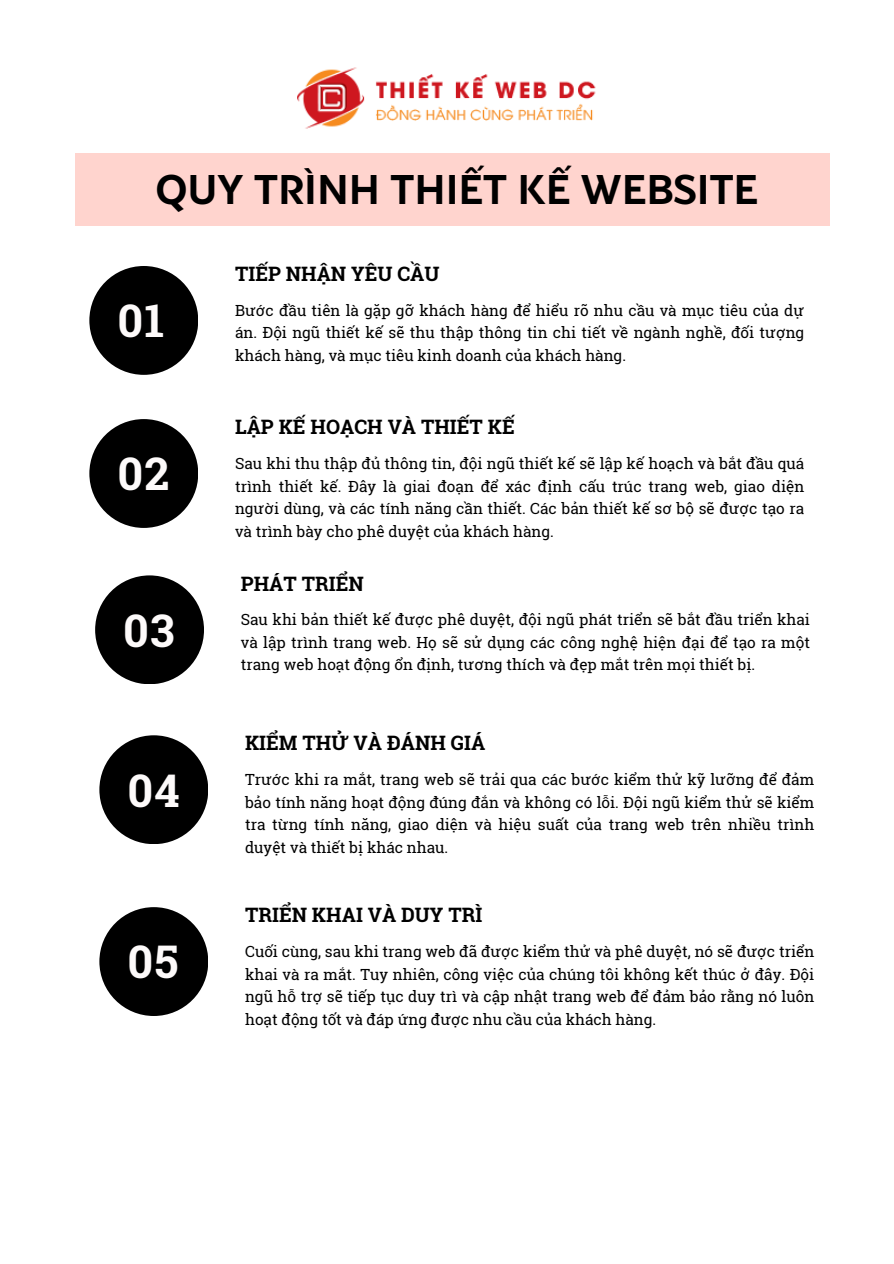
<style>
.page{position:relative;width:894px;height:1264px;background:#fff}
.page>*{position:absolute;margin:0;border:0;box-sizing:border-box;transform-origin:0 0}
.t1{font:700 45px "Roboto Slab";letter-spacing:.025em;color:#fdfafa}
.t2{font:700 41.25px "Blacker Sans Pro";color:#000}
.t3{font:700 19.8px "Roboto Slab";color:#000}
.t4{font:15.3px/22.5px "Roboto Slab";color:#000;text-align:justify}
</style>
<div class="page">
<div style="left:89px;top:266px;width:109px;height:109px;background:#000;border-radius:50%"></div>
<div style="left:75px;top:153px;width:754px;height:73px;background:#ffd4ce"></div>
<img style="left:297px;top:67px;width:299px;height:62px">
<div style="left:89px;top:419px;width:109px;height:109px;background:#000;border-radius:50%"></div>
<div style="left:95px;top:575px;width:109px;height:109px;background:#000;border-radius:50%"></div>
<div style="left:99px;top:735px;width:109px;height:109px;background:#000;border-radius:50%"></div>
<div style="left:99px;top:907px;width:109px;height:109px;background:#000;border-radius:50%"></div>
<h2 class="t2" style="left:155px;top:164px;width:604px">QUY TRÌNH THIẾT KẾ WEBSITE</h2>
<h1 class="t1" style="left:117px;top:290px;width:48px">01</h1>
<h1 class="t1" style="left:117px;top:443px;width:53px">02</h1>
<h1 class="t1" style="left:123px;top:599px;width:53px">03</h1>
<h1 class="t1" style="left:127px;top:759px;width:54px">04</h1>
<h1 class="t1" style="left:127px;top:931px;width:52px">05</h1>
<p class="t3" style="left:235px;top:260px;width:206px">TIẾP NHẬN YÊU CẦU</p>
<p class="t4" style="left:235px;top:299px;width:570px">Bước đầu tiên là gặp gỡ khách hàng để hiểu rõ nhu cầu và mục tiêu của dự án. Đội ngũ thiết kế sẽ thu thập thông tin chi tiết về ngành nghề, đối tượng khách hàng, và mục tiêu kinh doanh của khách hàng.</p>
<p class="t3" style="left:235px;top:413px;width:281px">LẬP KẾ HOẠCH VÀ THIẾT KẾ</p>
<p class="t4" style="left:235px;top:452px;width:570px">Sau khi thu thập đủ thông tin, đội ngũ thiết kế sẽ lập kế hoạch và bắt đầu quá trình thiết kế. Đây là giai đoạn để xác định cấu trúc trang web, giao diện người dùng, và các tính năng cần thiết. Các bản thiết kế sơ bộ sẽ được tạo ra và trình bày cho phê duyệt của khách hàng.</p>
<p class="t3" style="left:241px;top:570px;width:124px">PHÁT TRIỂN</p>
<p class="t4" style="left:241px;top:608px;width:570px">Sau khi bản thiết kế được phê duyệt, đội ngũ phát triển sẽ bắt đầu triển khai và lập trình trang web. Họ sẽ sử dụng các công nghệ hiện đại để tạo ra một trang web hoạt động ổn định, tương thích và đẹp mắt trên mọi thiết bị.</p>
<p class="t3" style="left:245px;top:729px;width:241px">KIỂM THỬ VÀ ĐÁNH GIÁ</p>
<p class="t4" style="left:245px;top:768px;width:570px">Trước khi ra mắt, trang web sẽ trải qua các bước kiểm thử kỹ lưỡng để đảm bảo tính năng hoạt động đúng đắn và không có lỗi. Đội ngũ kiểm thử sẽ kiểm tra từng tính năng, giao diện và hiệu suất của trang web trên nhiều trình duyệt và thiết bị khác nhau.</p>
<p class="t3" style="left:245px;top:901px;width:239px">TRIỂN KHAI VÀ DUY TRÌ</p>
<p class="t4" style="left:245px;top:939px;width:570px">Cuối cùng, sau khi trang web đã được kiểm thử và phê duyệt, nó sẽ được triển khai và ra mắt. Tuy nhiên, công việc của chúng tôi không kết thúc ở đây. Đội ngũ hỗ trợ sẽ tiếp tục duy trì và cập nhật trang web để đảm bảo rằng nó luôn hoạt động tốt và đáp ứng được nhu cầu của khách hàng.</p>
</div>
